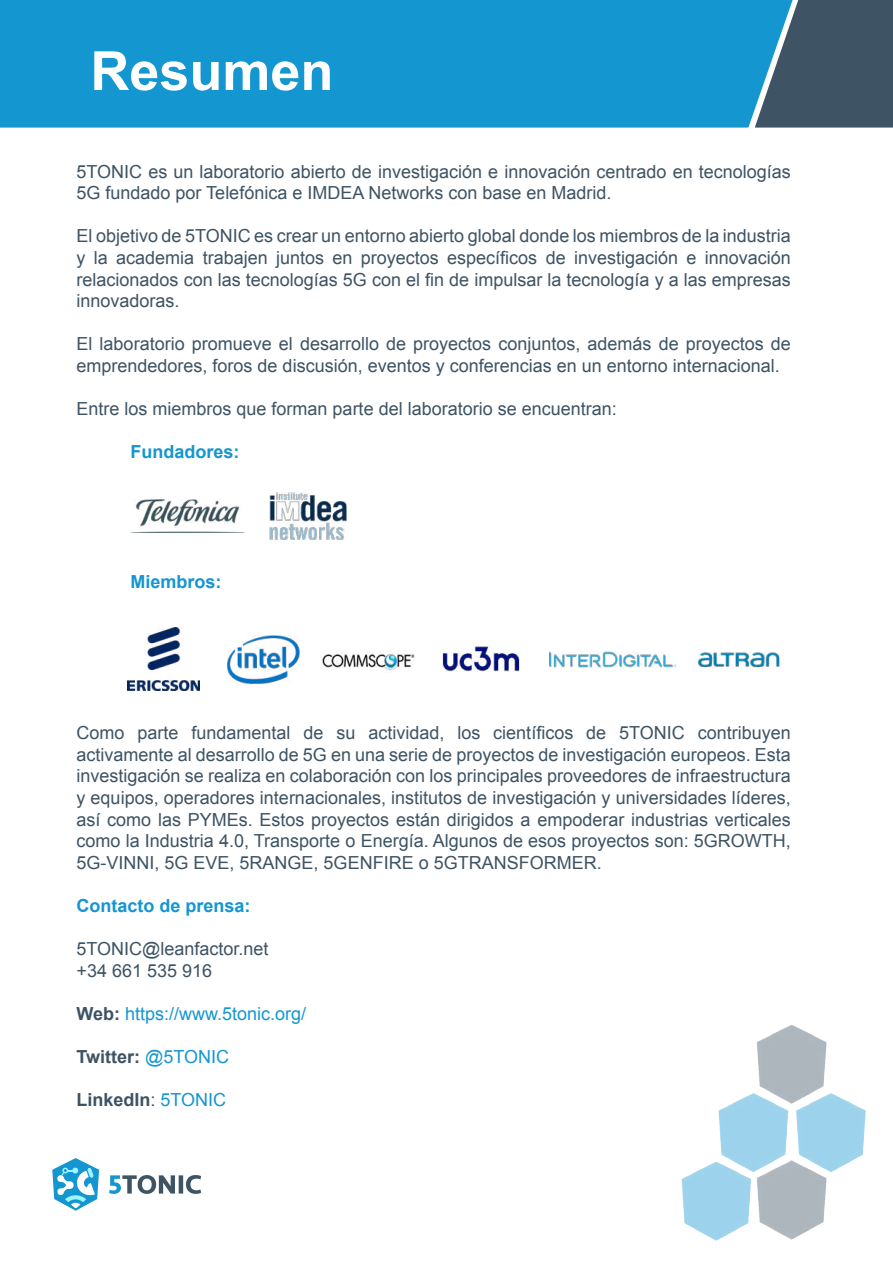
<style>
.page{position:relative;width:893px;height:1263px;background:#fff}
.page>*{position:absolute;margin:0;border:0;box-sizing:border-box;transform-origin:0 0}
.t1{font:700 54px "Arial";color:#fff}
.t2{font:18px/21.6px "Arial";color:#3e5363}
.t3{font:700 18px "Arial";color:#1496d1}
.t4{font:700 18px "Arial";color:#3e5363}
.t5{font:18px "Arial";color:#1496d1}
.s1{font-weight:700;color:#3e5363}
.s2{font-weight:400;color:#1496d1}
.s3{font-weight:400}
</style>
<div class="page">
<img style="left:682px;top:1025px;width:184px;height:216px">
<svg style="left:109px;top:1175px;width:92px;height:19px"></svg>
<svg style="left:52px;top:1158px;width:47px;height:53px"></svg>
<div style="left:0;top:0;width:755px;height:128px;background:#1496d1"></div>
<svg style="left:755px;top:0;width:138px;height:128px;background:#416276"></svg>
<img style="left:136px;top:500px;width:103px;height:32px">
<img style="left:270px;top:493px;width:76px;height:46px">
<img style="left:127px;top:628px;width:72px;height:63px">
<img style="left:227px;top:635px;width:72px;height:48px">
<img style="left:322px;top:651px;width:93px;height:19px">
<img style="left:442px;top:646px;width:78px;height:25px">
<img style="left:549px;top:651px;width:127px;height:18px">
<img style="left:698px;top:651px;width:82px;height:18px">
<h1 class="t1" style="left:90px;top:35px;width:245px">Resumen</h1>
<p class="t2" style="left:77px;top:161px;width:716px">5TONIC es un laboratorio abierto de investigación e innovación centrado en tecnologías<br>5G fundado por Telefónica e IMDEA Networks con base en Madrid.</p>
<p class="t2" style="left:77px;top:225px;width:716px;text-align:justify">El objetivo de 5TONIC es crear un entorno abierto global donde los miembros de la industria y la academia trabajen juntos en proyectos específicos de investigación e innovación relacionados con las tecnologías 5G con el fin de impulsar la tecnología y a las empresas innovadoras.</p>
<p class="t2" style="left:77px;top:333px;width:716px">El laboratorio promueve el desarrollo de proyectos conjuntos, además de proyectos de emprendedores, foros de discusión, eventos y conferencias en un entorno internacional.</p>
<p class="t2" style="left:77px;top:398px;width:542px">Entre los miembros que forman parte del laboratorio se encuentran:</p>
<p class="t3" style="left:131px;top:440px;width:111px">Fundadores:</p>
<p class="t3" style="left:131px;top:570px;width:93px">Miembros:</p>
<p class="t2" style="left:77px;top:722px;width:716px;text-align:justify">Como parte fundamental de su actividad, los científicos de 5TONIC contribuyen activamente al desarrollo de 5G en una serie de proyectos de investigación europeos. Esta investigación se realiza en colaboración con los principales proveedores de infraestructura y equipos, operadores internacionales, institutos de investigación y universidades líderes, así como las PYMEs. Estos proyectos están dirigidos a empoderar industrias verticales como la Industria 4.0, Transporte o Energía. Algunos de esos proyectos son: 5GROWTH, 5G-VINNI, 5G EVE, 5RANGE, 5GENFIRE o 5GTRANSFORMER.</p>
<p class="t3" style="left:77px;top:894px;width:176px">Contacto de prensa:</p>
<p class="t2" style="left:77px;top:938px;width:194px">5TONIC@leanfactor.net +34 661 535 916</p>
<p class="t5" style="left:77px;top:1002px;width:231px"><span class="s1">Web:</span> https://www.5tonic.org/</p>
<p class="t4" style="left:77px;top:1045px;width:154px">Twitter: <span class="s2">@5TONIC</span></p>
<p class="t4" style="left:77px;top:1088px;width:151px">LinkedIn<span class="s3">:</span> <span class="s2">5TONIC</span></p>
</div>
